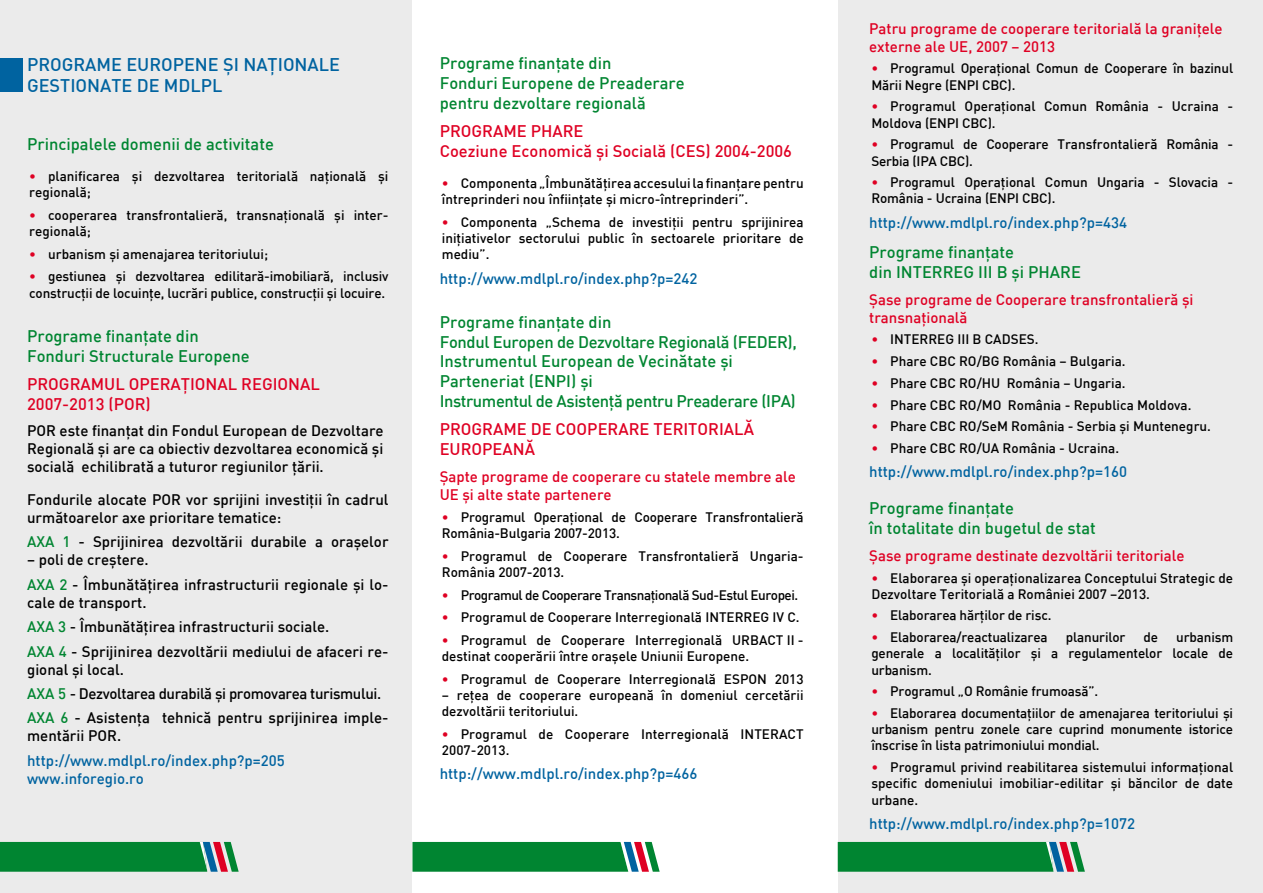
<style>
.page{position:relative;width:1263px;height:893px;background:#fff}
.page>*{position:absolute;margin:0;border:0;box-sizing:border-box;transform-origin:0 0}
.t1{font:500 18px "DIN CE";color:#0063a0}
.t2{font:500 16.5px/19.8px "DIN CE";color:#008531}
.t3{font:500 16.5px/19.8px "DIN CE";letter-spacing:-.02em;color:#008531}
.t4{font:500 16.5px/19.8px "DIN CE";color:#df0023}
.t5{font:500 15px/24.5px "DIN CE";color:#000}
.t6{font:500 15px/18px "DIN CE";color:#df0023}
.t7{font:500 15px/18px "DIN CE";color:#0063a0}
.t8{font:500 13.5px/16.2px "DIN CE";color:#000}
.t9{font:500 13.5px/21.8px "DIN CE";color:#df0023}
.s1{color:#008531}
</style>
<div class="page">
<div style="left:0;top:0;width:412px;height:893px;background:#ebebeb"></div>
<div style="left:838px;top:0;width:425px;height:893px;background:#ebebeb"></div>
<div style="left:0;top:59px;width:22px;height:33px;background:#0063a0"></div>
<svg style="left:0;top:842px;width:239px;height:30px;background:#168740"></svg>
<svg style="left:412px;top:842px;width:248px;height:30px;background:#188942"></svg>
<svg style="left:838px;top:842px;width:247px;height:30px;background:#158740"></svg>
<h1 class="t1" style="left:27px;top:53px;width:24px">Programe</h1>
<h1 class="t1" style="left:126px;top:53px;width:13px">europene</h1>
<h1 class="t1" style="left:223px;top:53px;width:32px">şi naţionale</h1>
<h1 class="t1" style="left:27px;top:74px;width:12px">gestionate</h1>
<h1 class="t1" style="left:137px;top:74px;width:87px">de MDLPL</h1>
<p class="t2" style="left:27px;top:134px;width:248px">Principalele domenii de activitate</p>
<p class="t8" style="left:29px;top:168px;width:361px;text-indent:19px">planificarea şi dezvoltarea teritorială naţională şi regională;</p>
<p class="t8" style="left:29px;top:207px;width:361px;text-indent:19px">cooperarea transfrontalieră, transnaţională şi inter&shy;regională;</p>
<p class="t8" style="left:48px;top:242px;width:342px;line-height:22.6px">urbanism şi amenajarea teritoriului;<br>gestiunea şi dezvoltarea edilitară-imobiliară, inclusiv</p>
<p class="t8" style="left:29px;top:284px;width:357px">construcţii de locuinţe, lucrări publice, construcţii şi locuire.</p>
<p class="t2" style="left:27px;top:326px;width:224px">Programe finanţate din<br>Fonduri Structurale Europene</p>
<p class="t4" style="left:27px;top:374px;width:294px">PROGRAMUL OPERAŢIONAL REGIONAL<br>2007-2013 (POR)</p>
<p class="t5" style="left:27px;top:422px;width:358px;line-height:18px;text-align:justify">POR este finanţat din Fondul European de Dezvoltare Regională şi are ca obiectiv dezvoltarea economică şi socială echilibrată a tuturor regiunilor ţării.</p>
<p class="t5" style="left:27px;top:490px;width:363px;line-height:18px">Fondurile alocate POR vor sprijini investiţii în cadrul următoarelor axe prioritare tematice:</p>
<p class="t5" style="left:27px;top:530px;width:363px"><span class="s1">AXA 1</span> - Sprijinirea dezvoltării durabile a oraşelor</p>
<p class="t5" style="left:27px;top:548px;width:363px">– poli de creştere.<br><span class="s1">AXA 2</span> - Îmbunătăţirea infrastructurii regionale şi lo-</p>
<p class="t5" style="left:27px;top:590px;width:363px">cale de transport.<br><span class="s1">AXA 3</span> - Îmbunătăţirea infrastructurii sociale.<br><span class="s1">AXA 4</span> - Sprijinirea dezvoltării mediului de afaceri re-</p>
<p class="t5" style="left:27px;top:657px;width:363px">gional şi local.<br><span class="s1">AXA 5</span> - Dezvoltarea durabilă şi promovarea turismului.<br><span class="s1">AXA 6</span> - Asistenţa tehnică pentru sprijinirea imple-</p>
<p class="t5" style="left:27px;top:723px;width:96px">mentării POR.</p>
<p class="t7" style="left:27px;top:751px;width:259px">http://www.mdlpl.ro/index.php?p=205 www.inforegio.ro</p>
<p class="t9" style="left:29px;top:165px;width:8px">•</p>
<p class="t9" style="left:29px;top:204px;width:8px">•</p>
<p class="t9" style="left:29px;top:242px;width:8px;line-height:22.6px">• •</p>
<p class="t2" style="left:440px;top:53px;width:246px">Programe finanţate din<br>Fonduri Europene de Preaderare pentru dezvoltare regională</p>
<p class="t4" style="left:440px;top:121px;width:354px">PROGRAME PHARE<br>Coeziune Economică şi Socială (CES) 2004-2006</p>
<p class="t8" style="left:442px;top:175px;width:363px;text-indent:19px">Componenta „Îmbunătăţirea accesului la finanţare pentru întreprinderi nou înfiinţate şi micro-întreprinderi”.</p>
<p class="t8" style="left:442px;top:214px;width:363px;text-align:justify;text-indent:19px">Componenta „Schema de investiţii pentru sprijinirea iniţiativelor sectorului public în sectoarele prioritare de mediu”.</p>
<p class="t7" style="left:440px;top:269px;width:259px">http://www.mdlpl.ro/index.php?p=242</p>
<p class="t3" style="left:440px;top:312px;width:359px">Programe finanţate din<br>Fondul Europen de Dezvoltare Regională (FEDER), Instrumentul European de Vecinătate şi Parteneriat (ENPI) şi<br>Instrumentul de Asistenţă pentru Preaderare (IPA)</p>
<p class="t4" style="left:440px;top:419px;width:315px">PROGRAME DE COOPERARE TERITORIALĂ<br>EUROPEANĂ</p>
<p class="t6" style="left:440px;top:467px;width:358px">Şapte programe de cooperare cu statele membre ale<br>UE şi alte state partenere</p>
<p class="t8" style="left:442px;top:509px;width:363px;text-indent:19px">Programul Operaţional de Cooperare Transfrontalieră<br>România-Bulgaria 2007-2013.</p>
<p class="t8" style="left:442px;top:548px;width:363px;text-indent:19px">Programul de Cooperare Transfrontalieră Ungaria-<br>România 2007-2013.</p>
<p class="t8" style="left:461px;top:583px;width:344px;line-height:22.5px">Programul de Cooperare Transnaţională Sud-Estul Europei.<br>Programul de Cooperare Interregională INTERREG IV C.<br>Programul de Cooperare Interregională URBACT II -</p>
<p class="t8" style="left:461px;top:645px;width:344px;line-height:22.6px;text-indent:-19px">destinat cooperării între oraşele Uniunii Europene.<br>Programul de Cooperare Interregională ESPON 2013</p>
<p class="t8" style="left:442px;top:687px;width:363px">– reţea de cooperare europeană în domeniul cercetării dezvoltării teritoriului.</p>
<p class="t8" style="left:442px;top:725px;width:363px;text-indent:19px">Programul de Cooperare Interregională INTERACT<br>2007-2013.</p>
<p class="t7" style="left:440px;top:765px;width:259px">http://www.mdlpl.ro/index.php?p=466</p>
<p class="t9" style="left:442px;top:172px;width:8px">•</p>
<p class="t9" style="left:442px;top:211px;width:8px">•</p>
<p class="t9" style="left:442px;top:506px;width:8px">•</p>
<p class="t9" style="left:442px;top:545px;width:8px">•</p>
<p class="t9" style="left:442px;top:583px;width:8px;line-height:22.6px;text-align:justify">• • •</p>
<p class="t9" style="left:442px;top:668px;width:8px">•</p>
<p class="t9" style="left:442px;top:723px;width:8px">•</p>
<p class="t6" style="left:869px;top:19px;width:355px">Patru programe de cooperare teritorială la graniţele externe ale UE, 2007 – 2013</p>
<p class="t8" style="left:871px;top:60px;width:363px;text-indent:19px">Programul Operaţional Comun de Cooperare în bazinul<br>Mării Negre (ENPI CBC).</p>
<p class="t8" style="left:871px;top:98px;width:363px;text-indent:19px">Programul Operaţional Comun România - Ucraina -<br>Moldova (ENPI CBC).</p>
<p class="t8" style="left:871px;top:136px;width:363px;text-indent:19px">Programul de Cooperare Transfrontalieră România -<br>Serbia (IPA CBC).</p>
<p class="t8" style="left:871px;top:174px;width:363px;text-indent:19px">Programul Operaţional Comun Ungaria - Slovacia -<br>România - Ucraina (ENPI CBC).</p>
<p class="t7" style="left:869px;top:213px;width:259px">http://www.mdlpl.ro/index.php?p=434</p>
<p class="t2" style="left:869px;top:242px;width:213px">Programe finanţate<br>din INTERREG III B şi PHARE</p>
<p class="t6" style="left:869px;top:290px;width:326px">Şase programe de Cooperare transfrontalieră şi transnaţională</p>
<p class="t8" style="left:890px;top:329px;width:322px;line-height:21.8px">INTERREG III B CADSES.<br>Phare CBC RO/BG România – Bulgaria.<br>Phare CBC RO/HU România – Ungaria.<br>Phare CBC RO/MO România - Republica Moldova.<br>Phare CBC RO/SeM România - Serbia şi Muntenegru.<br>Phare CBC RO/UA România - Ucraina.</p>
<p class="t7" style="left:869px;top:463px;width:259px">http://www.mdlpl.ro/index.php?p=160</p>
<p class="t2" style="left:869px;top:498px;width:228px">Programe finanţate<br>în totalitate din bugetul de stat</p>
<p class="t6" style="left:869px;top:546px;width:317px">Şase programe destinate dezvoltării teritoriale</p>
<p class="t8" style="left:871px;top:569px;width:363px;text-indent:19px">Elaborarea şi operaţionalizarea Conceptului Strategic de<br>Dezvoltare Teritorială a României 2007 –2013.</p>
<p class="t8" style="left:890px;top:604px;width:163px;line-height:21.8px">Elaborarea hărţilor de risc.<br>Elaborarea/reactualizarea</p>
<p class="t9" style="left:871px;top:58px;width:8px">•</p>
<p class="t9" style="left:871px;top:95px;width:8px">•</p>
<p class="t9" style="left:871px;top:133px;width:8px">•</p>
<p class="t9" style="left:871px;top:171px;width:8px">•</p>
<p class="t9" style="left:871px;top:329px;width:8px;text-align:justify">• • • • • •</p>
<p class="t9" style="left:871px;top:567px;width:8px">•</p>
<p class="t9" style="left:871px;top:604px;width:8px">• •</p>
<p class="t8" style="left:871px;top:629px;width:363px;text-align:justify;text-indent:305px">urbanism generale a localităţilor şi a regulamentelor locale de urbanism.</p>
<p class="t8" style="left:890px;top:680px;width:344px;line-height:21.8px">Programul „O Românie frumoasă”.<br>Elaborarea documentaţiilor de amenajarea teritoriului şi</p>
<p class="t8" style="left:871px;top:721px;width:363px">urbanism pentru zonele care cuprind monumente istorice înscrise în lista patrimoniului mondial.</p>
<p class="t8" style="left:871px;top:759px;width:363px;text-align:justify;text-indent:19px">Programul privind reabilitarea sistemului informaţional specific domeniului imobiliar-edilitar şi băncilor de date urbane.</p>
<p class="t7" style="left:869px;top:814px;width:267px">http://www.mdlpl.ro/index.php?p=1072</p>
<p class="t8" style="left:1066px;top:629px;width:61px">planurilor</p>
<p class="t8" style="left:1143px;top:629px;width:16px">de</p>
<p class="t9" style="left:871px;top:680px;width:8px">• •</p>
<p class="t9" style="left:871px;top:756px;width:8px">•</p>
</div>
